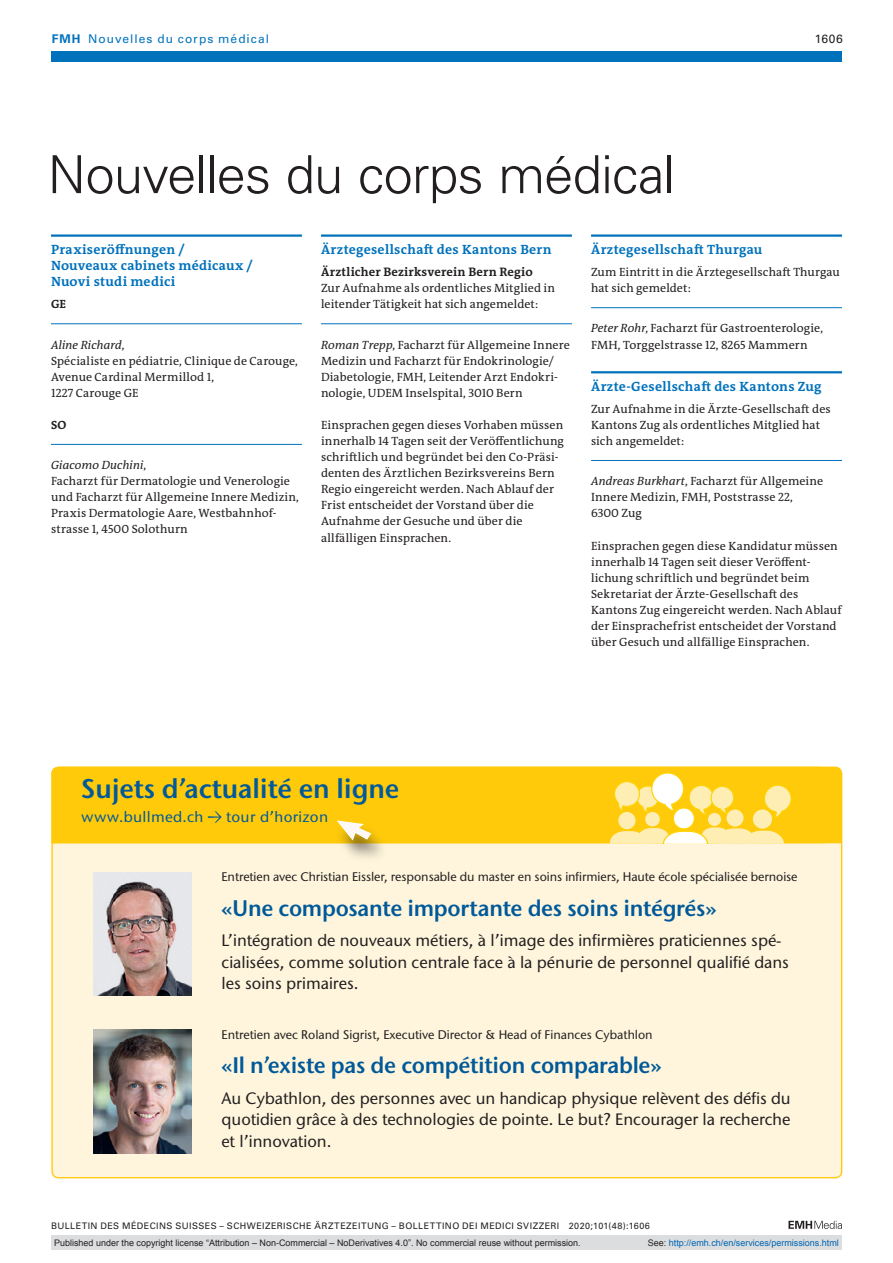
<style>
.page{position:relative;width:893px;height:1263px;background:#fff}
.page>*{position:absolute;margin:0;border:0;box-sizing:border-box;transform-origin:0 0}
.article-title{font:300 52.5px "Univers LT Std";letter-spacing:-.015em;color:#231f20}
.t1{font:600 27px "Stone Sans ITC Std";letter-spacing:-.005em;color:#015999}
.t2{font:600 22.5px "Stone Sans ITC Std";letter-spacing:-.015em;color:#015999}
.t3{font:500 16.5px/21.5px "Stone Sans ITC Std";color:#231f20;text-align:justify}
.t4{font:500 15px "Stone Sans ITC Std";letter-spacing:.02em;color:#015999}
.section-h1{font:700 13.5px/16px "The Antiqua B W7";letter-spacing:.02em;color:#0072bc}
.t5{font:500 12.45px "Stone Sans ITC Std";letter-spacing:-.005em;color:#231f20}
.section-h2{font:700 12.3px "The Antiqua B W7";letter-spacing:.015em;color:#231f20}
.section-pn{font:12px/16px "The Antiqua B W5 Plain";letter-spacing:.01em;color:#231f20}
.section-pi{font:12px/16px "The Antiqua B W5 Plain";letter-spacing:.01em;color:#231f20}
.ressort{font:12px "Univers LT Std";letter-spacing:.08em;color:#0072bc}
.section-pn-2{font:700 12px "The Antiqua B W7";color:#231f20}
.ressort-2{font:12px "Univers LT Std";color:#231f20}
.t6{font:9px "Arial";color:#231f20}
.fusszeile{font:9px "Univers LT Std";letter-spacing:.05em;color:#231f20}
.t7{font:9px "Arial";color:#0066b3}
.s1{font-weight:700}
.s2{font-style:italic}
.s3{font-family:"The Antiqua B W5 Plain";font-weight:400}
.s4{color:#231f20}
</style>
<div class="page">
<svg style="left:788px;top:1221px;width:54px;height:8px"></svg>
<hr style="left:51px;top:234px;width:251px;height:3px;background:#0072bc">
<hr style="left:51px;top:323px;width:251px;height:1px;background:#0072bc">
<hr style="left:51px;top:444px;width:251px;height:1px;background:#0072bc">
<hr style="left:321px;top:234px;width:251px;height:3px;background:#0072bc">
<hr style="left:321px;top:323px;width:251px;height:1px;background:#0072bc">
<hr style="left:591px;top:234px;width:251px;height:3px;background:#0072bc">
<hr style="left:591px;top:307px;width:251px;height:1px;background:#0072bc">
<hr style="left:591px;top:371px;width:251px;height:2px;background:#0072bc">
<hr style="left:591px;top:460px;width:251px;height:1px;background:#0072bc">
<div style="left:51px;top:51px;width:791px;height:11px;background:#0072bc"></div>
<div style="left:52px;top:767px;width:790px;height:411px;background:#fef5dc;border-radius:6px"></div>
<svg style="left:51px;top:766px;width:775px;height:78px;background:#fee075"></svg>
<div style="left:52px;top:767px;width:790px;height:76px;background:#feca0a"></div>
<svg style="left:761px;top:782px;width:33px;height:38px"></svg>
<svg style="left:612px;top:770px;width:124px;height:46px;background:#fedc5b"></svg>
<div style="left:708px;top:813px;width:13px;height:13px;background:#ffeeb4;border-radius:50%"></div>
<div style="left:726px;top:809px;width:18px;height:17px;background:#ffeeb4;border-radius:50%"></div>
<div style="left:645px;top:812px;width:15px;height:14px;background:#ffeeb4;border-radius:50%"></div>
<div style="left:618px;top:812px;width:18px;height:17px;background:#ffeeb4;border-radius:50%"></div>
<div style="left:673px;top:808px;width:21px;height:21px;background:#fff;border-radius:50%"></div>
<div style="left:673px;top:807px;width:22px;height:23px;border:1px solid #fed304;border-radius:50%"></div>
<svg style="left:610px;top:827px;width:174px;height:16px;background:#fee793"></svg>
<div style="left:753px;top:809px;width:19px;height:20px;background:#ffeeb4;border-radius:50%"></div>
<div style="left:334px;top:823px;width:54px;height:41px;background:#231f20;opacity:.6"></div>
<svg style="left:336px;top:820px;width:36px;height:21px"></svg>
<img style="left:94px;top:872px;width:98px;height:123px">
<img style="left:94px;top:1030px;width:98px;height:123px">
<div style="left:51px;top:1235px;width:791px;height:15px;background:#dcdddf"></div>
<p class="ressort" style="left:52px;top:31px;width:219px"><span class="s1">FMH</span> Nouvelles du corps médical</p>
<p class="ressort-2" style="left:815px;top:31px;width:30px">1606</p>
<p class="article-title" style="left:48px;top:143px;width:629px">Nouvelles du corps médical</p>
<p class="section-h1" style="left:51px;top:242px;width:203px">Praxiseröffnungen /<br>Nouveaux cabinets médicaux /<br>Nuovi studi medici</p>
<p class="section-pn-2" style="left:51px;top:297px;width:17px">GE</p>
<p class="section-pi" style="left:51px;top:337px;width:248px"><span class="s2">Aline Richard</span>,<br>Spécialiste en pédiatrie, Clinique de Carouge,<br>Avenue Cardinal Mermillod 1,<br>1227 Carouge GE</p>
<p class="section-pn-2" style="left:51px;top:417px;width:17px">SO</p>
<p class="section-pi" style="left:51px;top:457px;width:249px"><span class="s2">Giacomo Duchini</span>,<br>Facharzt für Dermatologie und Venerologie und Facharzt für Allgemeine Innere Medizin, Praxis Dermatologie Aare, Westbahnhof&shy;strasse 1, 4500 Solothurn</p>
<p class="section-h1" style="left:321px;top:242px;width:232px">Ärztegesellschaft des Kantons Bern</p>
<p class="section-h2" style="left:321px;top:264px;width:213px">Ärztlicher Bezirksverein Bern Regio</p>
<p class="section-pn" style="left:321px;top:280px;width:236px">Zur Aufnahme als ordentliches Mitglied in leitender Tätigkeit hat sich angemeldet:</p>
<p class="section-pi" style="left:321px;top:337px;width:250px"><span class="s2">Roman Trepp</span>, Facharzt für Allgemeine Innere Medizin und Facharzt für Endokrinologie/ Diabetologie, FMH, Leitender Arzt Endokri&shy;nologie, UDEM Inselspital, 3010 Bern</p>
<p class="section-pn" style="left:321px;top:417px;width:244px">Einsprachen gegen dieses Vorhaben müssen innerhalb 14 Tagen seit der Veröffentlichung schriftlich und begründet bei den Co-Präsi&shy;denten des Ärztlichen Bezirksvereins Bern Regio eingereicht werden. Nach Ablauf der Frist entscheidet der Vorstand über die Aufnahme der Gesuche und über die allfälligen Einsprachen.</p>
<p class="section-h1" style="left:591px;top:242px;width:173px">Ärztegesellschaft Thurgau</p>
<p class="section-pn" style="left:591px;top:264px;width:250px">Zum Eintritt in die Ärztegesellschaft Thurgau hat sich gemeldet:</p>
<p class="section-pi" style="left:591px;top:320px;width:234px"><span class="s2">Peter Rohr</span>, Facharzt für Gastroenterologie,<br>FMH, Torggelstrasse 12, 8265 Mammern</p>
<p class="section-h1" style="left:591px;top:378px;width:232px">Ärzte-Gesellschaft des Kantons Zug</p>
<p class="section-pn" style="left:591px;top:401px;width:241px">Zur Aufnahme in die Ärzte-Gesellschaft des<br>Kantons Zug als ordentliches Mitglied hat sich angemeldet:</p>
<p class="section-pi" style="left:591px;top:473px;width:234px"><span class="s2">Andreas Burkhart</span>, Facharzt für Allgemeine<br>Innere Medizin, FMH, Poststrasse 22,<br>6300 Zug</p>
<p class="section-pn" style="left:591px;top:538px;width:252px">Einsprachen gegen diese Kandidatur müssen innerhalb 14 Tagen seit dieser Veröffent&shy;lichung schriftlich und begründet beim Sekretariat der Ärzte-Gesellschaft des Kantons Zug eingereicht werden. Nach Ablauf der Einsprachefrist entscheidet der Vorstand über Gesuch und allfällige Einsprachen.</p>
<p class="t1" style="left:81px;top:772px;width:320px">Sujets d’actualité en ligne</p>
<p class="t4" style="left:81px;top:808px;width:249px">www.bullmed.ch <span class="s3">→</span> tour d’horizon</p>
<p class="t5" style="left:221px;top:869px;width:578px">Entretien avec Christian Eissler, responsable du master en soins infirmiers, Haute école spécialisée bernoise</p>
<p class="t2" style="left:221px;top:894px;width:497px">«Une composante importante des soins intégrés»</p>
<p class="t3" style="left:221px;top:930px;width:569px;text-align:left">L’intégration de nouveaux métiers, à l’image des infirmières praticiennes spé&shy;cialisées, comme solution centrale face à la pénurie de personnel qualifié dans les soins primaires.</p>
<p class="t5" style="left:221px;top:1027px;width:433px">Entretien avec Roland Sigrist, Executive Director &amp; Head of Finances Cybathlon</p>
<p class="t2" style="left:221px;top:1051px;width:442px">«Il n’existe pas de compétition comparable»</p>
<p class="t3" style="left:221px;top:1087px;width:571px">Au Cybathlon, des personnes avec un handicap physique relèvent des défis du quotidien grâce à des technologies de pointe. Le but? Encourager la recherche et l’innovation.</p>
<p class="fusszeile" style="left:51px;top:1220px;width:600px">BULLETIN DES MÉDECINS SUISSES – SCHWEIZERISCHE ÄRZTEZEITUNG – BOLLETTINO DEI MEDICI SVIZZERI 2020;101(48):1606</p>
<p class="t6" style="left:54px;top:1237px;width:528px">Published under the copyright license “Attribution – Non-Commercial – NoDerivatives 4.0”. No commercial reuse without permission.</p>
<p class="t7" style="left:648px;top:1237px;width:193px"><span class="s4">See:</span> http://emh.ch/en/services/permissions.html</p>
</div>
